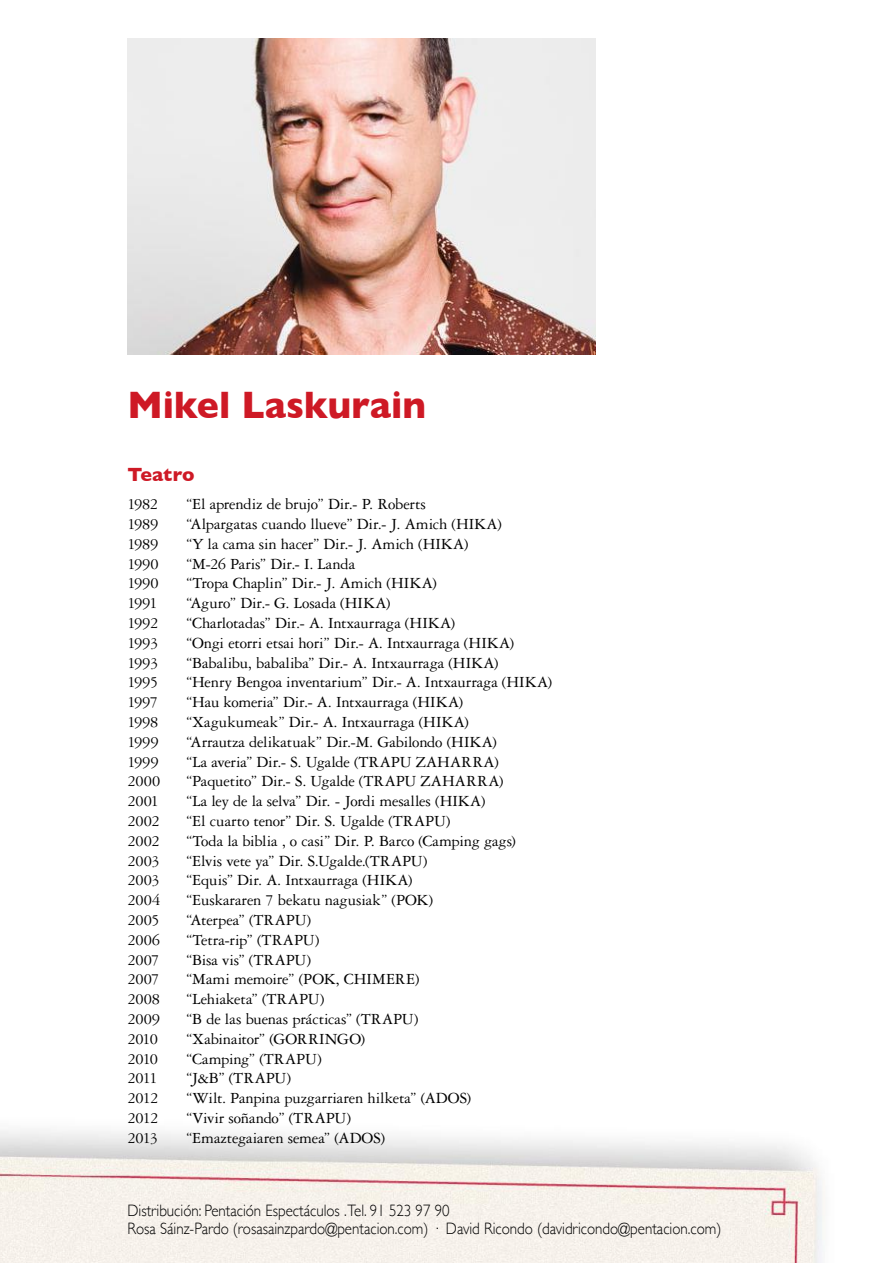
<style>
.page{position:relative;width:893px;height:1263px;background:#fff}
.page>*{position:absolute;margin:0;border:0;box-sizing:border-box;transform-origin:0 0}
.t1{font:700 39px "Gill Sans";color:#ce1925;scale:.95 1}
.t2{font:700 19.5px "Gill Sans";color:#ce1925}
.t3{font:16.5px "Garamond Three";letter-spacing:-.005em;color:#000}
.t4{font:300 16.5px/18px "Gill Sans";color:#000;scale:.91 1}
</style>
<div class="page">
<img style="left:0;top:1130px;width:824px;height:133px">
<img style="left:128px;top:38px;width:467px;height:316px">
<h1 class="t1" style="left:128px;top:374px;width:316px">Mikel Laskurain</h1>
<p class="t2" style="left:128px;top:459px;width:69px">Teatro</p>
<p class="t3" style="left:128px;top:495px;width:32px">1982</p>
<p class="t3" style="left:186px;top:495px;width:241px">“El aprendiz de brujo” Dir.- P. Roberts</p>
<p class="t3" style="left:128px;top:515px;width:32px">1989</p>
<p class="t3" style="left:186px;top:515px;width:317px">“Alpargatas cuando llueve” Dir.- J. Amich (HIKA)</p>
<p class="t3" style="left:128px;top:535px;width:32px">1989</p>
<p class="t3" style="left:186px;top:535px;width:284px">“Y la cama sin hacer” Dir.- J. Amich (HIKA)</p>
<p class="t3" style="left:128px;top:555px;width:33px">1990</p>
<p class="t3" style="left:186px;top:555px;width:171px">“M-26 Paris” Dir.- I. Landa</p>
<p class="t3" style="left:128px;top:574px;width:33px">1990</p>
<p class="t3" style="left:186px;top:574px;width:252px">“Tropa Chaplin” Dir.- J. Amich (HIKA)</p>
<p class="t3" style="left:128px;top:594px;width:32px">1991</p>
<p class="t3" style="left:186px;top:594px;width:206px">“Aguro” Dir.- G. Losada (HIKA)</p>
<p class="t3" style="left:128px;top:614px;width:32px">1992</p>
<p class="t3" style="left:186px;top:614px;width:271px">“Charlotadas” Dir.- A. Intxaurraga (HIKA)</p>
<p class="t3" style="left:128px;top:634px;width:32px">1993</p>
<p class="t3" style="left:186px;top:634px;width:330px">“Ongi etorri etsai hori” Dir.- A. Intxaurraga (HIKA)</p>
<p class="t3" style="left:128px;top:654px;width:32px">1993</p>
<p class="t3" style="left:186px;top:654px;width:314px">“Babalibu, babaliba” Dir.- A. Intxaurraga (HIKA)</p>
<p class="t3" style="left:128px;top:673px;width:32px">1995</p>
<p class="t3" style="left:186px;top:673px;width:367px">“Henry Bengoa inventarium” Dir.- A. Intxaurraga (HIKA)</p>
<p class="t3" style="left:128px;top:693px;width:32px">1997</p>
<p class="t3" style="left:186px;top:693px;width:279px">“Hau komeria” Dir.- A. Intxaurraga (HIKA)</p>
<p class="t3" style="left:128px;top:713px;width:32px">1998</p>
<p class="t3" style="left:186px;top:713px;width:284px">“Xagukumeak” Dir.- A. Intxaurraga (HIKA)</p>
<p class="t3" style="left:128px;top:733px;width:33px">1999</p>
<p class="t3" style="left:186px;top:733px;width:312px">“Arrautza delikatuak” Dir.-M. Gabilondo (HIKA)</p>
<p class="t3" style="left:128px;top:753px;width:33px">1999</p>
<p class="t3" style="left:186px;top:753px;width:314px">“La averia” Dir.- S. Ugalde (TRAPU ZAHARRA)</p>
<p class="t3" style="left:128px;top:772px;width:34px">2000</p>
<p class="t3" style="left:186px;top:772px;width:319px">“Paquetito” Dir.- S. Ugalde (TRAPU ZAHARRA)</p>
<p class="t3" style="left:128px;top:792px;width:33px">2001</p>
<p class="t3" style="left:186px;top:792px;width:301px">“La ley de la selva” Dir. - Jordi mesalles (HIKA)</p>
<p class="t3" style="left:128px;top:812px;width:34px">2002</p>
<p class="t3" style="left:186px;top:812px;width:266px">“El cuarto tenor” Dir. S. Ugalde (TRAPU)</p>
<p class="t3" style="left:128px;top:832px;width:34px">2002</p>
<p class="t3" style="left:186px;top:832px;width:331px">“Toda la biblia , o casi” Dir. P. Barco (Camping gags)</p>
<p class="t3" style="left:128px;top:852px;width:34px">2003</p>
<p class="t3" style="left:186px;top:852px;width:243px">“Elvis vete ya” Dir. S.Ugalde.(TRAPU)</p>
<p class="t3" style="left:128px;top:871px;width:34px">2003</p>
<p class="t3" style="left:186px;top:871px;width:228px">“Equis” Dir. A. Intxaurraga (HIKA)</p>
<p class="t3" style="left:128px;top:891px;width:34px">2004</p>
<p class="t3" style="left:186px;top:891px;width:248px">“Euskararen 7 bekatu nagusiak” (POK)</p>
<p class="t3" style="left:128px;top:911px;width:34px">2005</p>
<p class="t3" style="left:186px;top:911px;width:127px">“Aterpea” (TRAPU)</p>
<p class="t3" style="left:128px;top:931px;width:34px">2006</p>
<p class="t3" style="left:186px;top:931px;width:135px">“Tetra-rip” (TRAPU)</p>
<p class="t3" style="left:128px;top:951px;width:33px">2007</p>
<p class="t3" style="left:186px;top:951px;width:127px">“Bisa vis” (TRAPU)</p>
<p class="t3" style="left:128px;top:970px;width:33px">2007</p>
<p class="t3" style="left:186px;top:970px;width:235px">“Mami memoire” (POK, CHIMERE)</p>
<p class="t3" style="left:128px;top:990px;width:34px">2008</p>
<p class="t3" style="left:186px;top:990px;width:140px">“Lehiaketa” (TRAPU)</p>
<p class="t3" style="left:128px;top:1010px;width:34px">2009</p>
<p class="t3" style="left:186px;top:1010px;width:234px">“B de las buenas prácticas” (TRAPU)</p>
<p class="t3" style="left:128px;top:1030px;width:32px">2010</p>
<p class="t3" style="left:186px;top:1030px;width:181px">“Xabinaitor” (GORRINGO)</p>
<p class="t3" style="left:128px;top:1050px;width:32px">2010</p>
<p class="t3" style="left:186px;top:1050px;width:137px">“Camping” (TRAPU)</p>
<p class="t3" style="left:128px;top:1069px;width:32px">2011</p>
<p class="t3" style="left:186px;top:1069px;width:106px">“J&amp;B” (TRAPU)</p>
<p class="t3" style="left:128px;top:1089px;width:32px">2012</p>
<p class="t3" style="left:186px;top:1089px;width:287px">“Wilt. Panpina puzgarriaren hilketa” (ADOS)</p>
<p class="t3" style="left:128px;top:1109px;width:32px">2012</p>
<p class="t3" style="left:186px;top:1109px;width:166px">“Vivir soñando” (TRAPU)</p>
<p class="t3" style="left:128px;top:1129px;width:32px">2013</p>
<p class="t3" style="left:186px;top:1129px;width:200px">“Emaztegaiaren semea” (ADOS)</p>
<p class="t4" style="left:128px;top:1201px;width:654px">Distribución: Pentación Espectáculos .Tel. 91 523 97 90<br>Rosa Sáinz-Pardo (rosasainzpardo@pentacion.com) · David Ricondo (davidricondo@pentacion.com)</p>
</div>
